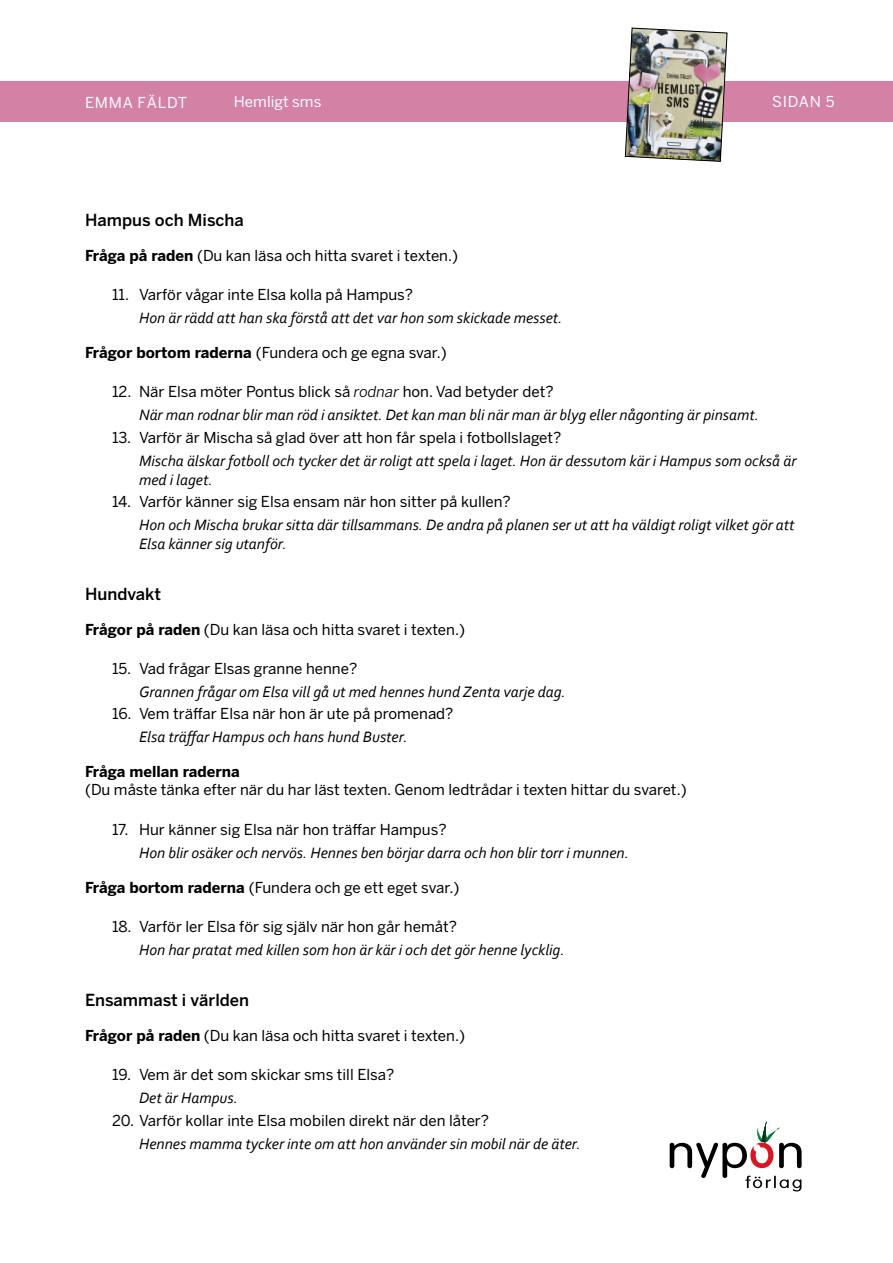
<style>
.page{position:relative;width:893px;height:1263px;background:#fff}
.page>*{position:absolute;margin:0;border:0;box-sizing:border-box;transform-origin:0 0}
.t1{font:500 16.5px "Benton Sans";color:#000}
.t2{font:italic 15.75px/18.9px "Corbel";color:#000}
.t3{font:15px "Benton Sans";color:#000}
.t4{font:700 15px "Benton Sans";color:#000}
.t5{font:15px "Benton Sans";letter-spacing:.01em;color:#fff}
.t6{font:15px "Benton Sans";letter-spacing:.05em;color:#fff}
.s1{font-weight:700}
.s2{font-style:italic}
</style>
<div class="page">
<div style="left:0;top:81px;width:893px;height:40px;background:#d381a5"></div>
<svg style="left:670px;top:1121px;width:132px;height:70px"></svg>
<img style="left:625px;top:28px;width:103px;height:134px">
<p class="t6" style="left:85px;top:94px;width:104px">EMMA FÄLDT</p>
<p class="t5" style="left:234px;top:93px;width:89px">Hemligt sms</p>
<p class="t5" style="left:772px;top:93px;width:64px">SIDAN 5</p>
<p class="t1" style="left:85px;top:210px;width:160px">Hampus och Mischa</p>
<p class="t3" style="left:85px;top:246px;width:375px"><span class="s1">Fråga på raden</span> (Du kan läsa och hitta svaret i texten.)</p>
<p class="t3" style="left:112px;top:286px;width:303px">11. Varför vågar inte Elsa kolla på Hampus?</p>
<p class="t2" style="left:139px;top:308px;width:425px">Hon är rädd att han ska förstå att det var hon som skickade messet.</p>
<p class="t3" style="left:85px;top:344px;width:363px"><span class="s1">Frågor bortom raderna</span> (Fundera och ge egna svar.)</p>
<p class="t3" style="left:112px;top:383px;width:443px">12. När Elsa möter Pontus blick så <span class="s2">rodnar</span> hon. Vad betyder det?</p>
<p class="t2" style="left:139px;top:405px;width:621px">När man rodnar blir man röd i ansiktet. Det kan man bli när man är blyg eller någonting är pinsamt.</p>
<p class="t3" style="left:112px;top:429px;width:451px">13. Varför är Mischa så glad över att hon får spela i fotbollslaget?</p>
<p class="t2" style="left:139px;top:451px;width:659px">Mischa älskar fotboll och tycker det är roligt att spela i laget. Hon är dessutom kär i Hampus som också är med i laget.</p>
<p class="t3" style="left:112px;top:493px;width:400px">14. Varför känner sig Elsa ensam när hon sitter på kullen?</p>
<p class="t2" style="left:139px;top:515px;width:657px">Hon och Mischa brukar sitta där tillsammans. De andra på planen ser ut att ha väldigt roligt vilket gör att<br>Elsa känner sig utanför.</p>
<p class="t1" style="left:85px;top:584px;width:77px">Hundvakt</p>
<p class="t3" style="left:85px;top:620px;width:382px"><span class="s1">Frågor på raden</span> (Du kan läsa och hitta svaret i texten.)</p>
<p class="t3" style="left:112px;top:660px;width:247px">15. Vad frågar Elsas granne henne?</p>
<p class="t2" style="left:139px;top:682px;width:428px">Grannen frågar om Elsa vill gå ut med hennes hund Zenta varje dag.</p>
<p class="t3" style="left:112px;top:705px;width:343px">16. Vem träffar Elsa när hon är ute på promenad?</p>
<p class="t2" style="left:139px;top:727px;width:270px">Elsa träffar Hampus och hans hund Buster.</p>
<p class="t4" style="left:85px;top:763px;width:156px">Fråga mellan raderna</p>
<p class="t3" style="left:85px;top:781px;width:603px">(Du måste tänka efter när du har läst texten. Genom ledtrådar i texten hittar du svaret.)</p>
<p class="t3" style="left:112px;top:820px;width:336px">17. Hur känner sig Elsa när hon träffar Hampus?</p>
<p class="t2" style="left:139px;top:843px;width:491px">Hon blir osäker och nervös. Hennes ben börjar darra och hon blir torr i munnen.</p>
<p class="t3" style="left:85px;top:879px;width:376px"><span class="s1">Fråga bortom raderna</span> (Fundera och ge ett eget svar.)</p>
<p class="t3" style="left:112px;top:918px;width:346px">18. Varför ler Elsa för sig själv när hon går hemåt?</p>
<p class="t2" style="left:139px;top:940px;width:427px">Hon har pratat med killen som hon är kär i och det gör henne lycklig.</p>
<p class="t1" style="left:85px;top:990px;width:166px">Ensammast i världen</p>
<p class="t3" style="left:85px;top:1027px;width:382px"><span class="s1">Frågor på raden</span> (Du kan läsa och hitta svaret i texten.)</p>
<p class="t3" style="left:112px;top:1066px;width:284px">19. Vem är det som skickar sms till Elsa?</p>
<p class="t2" style="left:139px;top:1088px;width:100px">Det är Hampus.</p>
<p class="t3" style="left:112px;top:1111px;width:379px">20. Varför kollar inte Elsa mobilen direkt när den låter?</p>
<p class="t2" style="left:139px;top:1133px;width:443px">Hennes mamma tycker inte om att hon använder sin mobil när de äter.</p>
</div>
